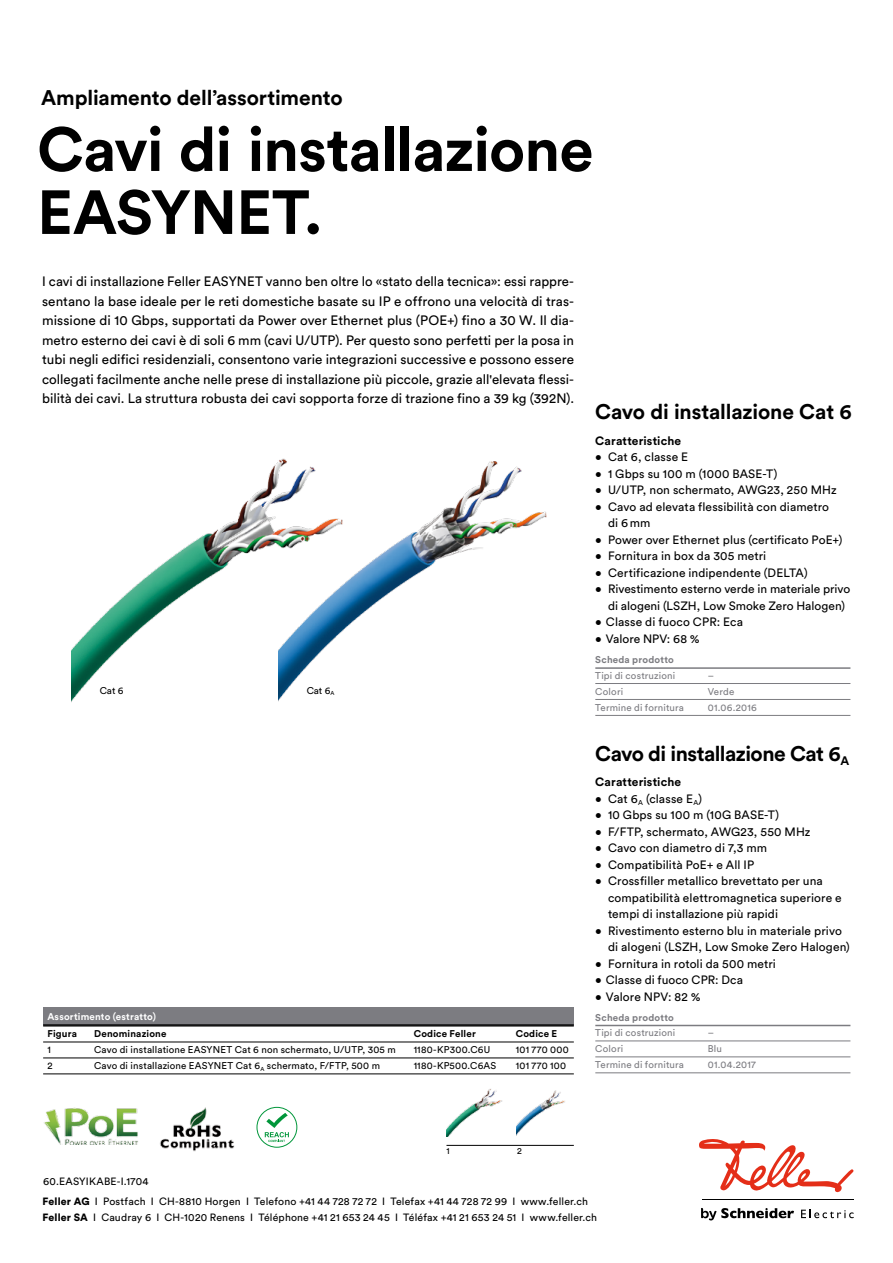
<style>
.page{position:relative;width:893px;height:1263px;background:#fff}
.page>*{position:absolute;margin:0;border:0;box-sizing:border-box;transform-origin:0 0}
.t1{font:700 61.5px/63px "Circular Std";letter-spacing:-.015em;color:#000}
.t2{font:700 21px "Circular Std";letter-spacing:-.01em;color:#000}
.t3{font:700 21px "Circular Std";letter-spacing:-.03em;color:#000}
.t4{font:13.5px/19.5px "Circular Std";letter-spacing:.005em;color:#000;text-align:justify}
.t5{font:12px/16.5px "Circular Std";letter-spacing:.01em;color:#000}
.t6{font:700 12px "Circular Std";letter-spacing:.01em;color:#000}
.t7{font:10.5px/19.4px "Circular Std";letter-spacing:.015em;color:#000}
.t8{font:9.75px "Circular Std";letter-spacing:.02em;color:#000}
.t9{font:9.75px "Circular Std";letter-spacing:.015em;color:#7c7c81}
.t10{font:700 9.75px "Circular Std";letter-spacing:.02em;color:#000}
.t11{font:700 9.75px "Circular Std";letter-spacing:.02em;color:#7c7c81}
.t12{font:700 9.75px "Circular Std";letter-spacing:.02em;color:#fff}
.t13{font:9px "Circular Std";color:#000}
.s1{font-weight:900}
</style>
<div class="page">
<svg style="left:701px;top:1208px;width:93px;height:12px"></svg>
<svg style="left:801px;top:1210px;width:53px;height:8px"></svg>
<svg style="left:699px;top:1139px;width:155px;height:54px"></svg>
<hr style="left:702px;top:1199px;width:152px;height:1px;background:#000">
<img style="left:44px;top:1107px;width:94px;height:38px">
<img style="left:160px;top:1107px;width:75px;height:45px">
<svg style="left:265px;top:1113px;width:24px;height:29px"></svg>
<div style="left:257px;top:1107px;width:40px;height:40px;border:1px solid #00963a;border-radius:50%"></div>
<img style="left:446px;top:1089px;width:56px;height:48px">
<hr style="left:446px;top:1145px;width:128px;height:1px;background:#000">
<img style="left:516px;top:1090px;width:49px;height:45px">
<div style="left:43px;top:1008px;width:531px;height:17px;background:#7c7c81"></div>
<hr style="left:43px;top:1024px;width:531px;height:2px;background:#000">
<hr style="left:43px;top:1026px;width:531px;height:1px;background:#000">
<hr style="left:43px;top:1042px;width:531px;height:1px;background:#000">
<hr style="left:43px;top:1058px;width:531px;height:1px;background:#000">
<hr style="left:43px;top:1074px;width:531px;height:1px;background:#000">
<hr style="left:595px;top:667px;width:255px;height:2px;background:#7c7c81">
<hr style="left:595px;top:683px;width:255px;height:1px;background:#7c7c81">
<hr style="left:595px;top:699px;width:255px;height:1px;background:#7c7c81">
<hr style="left:595px;top:715px;width:255px;height:1px;background:#7c7c81">
<hr style="left:595px;top:1025px;width:255px;height:1px;background:#7c7c81">
<hr style="left:595px;top:1041px;width:255px;height:1px;background:#7c7c81">
<hr style="left:595px;top:1056px;width:255px;height:1px;background:#7c7c81">
<hr style="left:595px;top:1072px;width:255px;height:1px;background:#7c7c81">
<img style="left:71px;top:458px;width:216px;height:244px">
<img style="left:278px;top:461px;width:269px;height:241px">
<h2 class="t2" style="left:41px;top:84px;width:303px">Ampliamento dell’assortimento</h2>
<h1 class="t1" style="left:37px;top:117px;width:558px">Cavi di installazione<br>EASYNET.</h1>
<p class="t4" style="left:42px;top:272px;width:534px">I cavi di installazione Feller EASYNET vanno ben oltre lo «stato della tecnica»: essi rappre&shy;sentano la base ideale per le reti domestiche basate su IP e offrono una velocità di tras&shy;missione di 10 Gbps, supportati da Power over Ethernet plus (POE+) fino a 30 W. Il dia&shy;metro esterno dei cavi è di soli 6 mm (cavi U/UTP). Per questo sono perfetti per la posa in tubi negli edifici residenziali, consentono varie integrazioni successive e possono essere collegati facilmente anche nelle prese di installazione più piccole, grazie all'elevata flessi&shy;bilità dei cavi. La struttura robusta dei cavi sopporta forze di trazione fino a 39 kg (392N).</p>
<p class="t8" style="left:100px;top:684px;width:25px">Cat 6</p>
<p class="t8" style="left:307px;top:684px;width:29px">Cat 6<sub>A</sub></p>
<p class="t12" style="left:47px;top:1011px;width:110px">Assortimento (estratto)</p>
<p class="t10" style="left:47px;top:1027px;width:31px">Figura</p>
<p class="t10" style="left:94px;top:1027px;width:74px">Denominazione</p>
<p class="t10" style="left:414px;top:1027px;width:64px">Codice Feller</p>
<p class="t10" style="left:516px;top:1027px;width:43px">Codice E</p>
<p class="t8" style="left:47px;top:1044px;width:5px">1</p>
<p class="t8" style="left:94px;top:1044px;width:303px">Cavo di installatione EASYNET Cat 6 non schermato, U/UTP, 305 m</p>
<p class="t8" style="left:414px;top:1044px;width:78px">1180-KP300.C6U</p>
<p class="t8" style="left:516px;top:1044px;width:55px">101 770 000</p>
<p class="t8" style="left:47px;top:1060px;width:7px">2</p>
<p class="t8" style="left:94px;top:1060px;width:287px">Cavo di installazione EASYNET Cat 6<sub>A</sub> schermato, F/FTP, 500 m</p>
<p class="t8" style="left:414px;top:1060px;width:84px">1180-KP500.C6AS</p>
<p class="t8" style="left:516px;top:1060px;width:52px">101 770 100</p>
<h2 class="t2" style="left:595px;top:398px;width:258px">Cavo di installazione Cat 6</h2>
<p class="t6" style="left:595px;top:433px;width:87px">Caratteristiche</p>
<p class="t5" style="left:595px;top:449px;width:94px">• Cat 6, classe E</p>
<p class="t5" style="left:595px;top:465px;width:184px">• 1 Gbps su 100 m (1000 BASE-T)</p>
<p class="t5" style="left:595px;top:482px;width:243px">• U/UTP, non schermato, AWG23, 250 MHz</p>
<p class="t5" style="left:608px;top:498px;width:223px;text-indent:-13px">• Cavo ad elevata flessibilità con diametro di 6mm</p>
<p class="t5" style="left:595px;top:531px;width:249px">• Power over Ethernet plus (certificato PoE+)</p>
<p class="t5" style="left:595px;top:548px;width:172px">• Fornitura in box da 305 metri</p>
<p class="t5" style="left:595px;top:564px;width:214px">• Certificazione indipendente (DELTA)</p>
<p class="t5" style="left:608px;top:581px;width:244px;text-indent:-13px">• Rivestimento esterno verde in materiale privo di alogeni (LSZH, Low Smoke Zero Halogen)</p>
<p class="t5" style="left:595px;top:614px;width:149px">• Classe di fuoco CPR: Eca</p>
<p class="t5" style="left:595px;top:630px;width:106px">• Valore NPV: 68 %</p>
<p class="t11" style="left:595px;top:653px;width:80px">Scheda prodotto</p>
<p class="t9" style="left:595px;top:670px;width:81px">Tipi di costruzioni</p>
<p class="t9" style="left:708px;top:670px;width:8px">–</p>
<p class="t9" style="left:595px;top:686px;width:29px">Colori</p>
<p class="t9" style="left:708px;top:686px;width:28px">Verde</p>
<p class="t9" style="left:595px;top:702px;width:90px">Termine di fornitura</p>
<p class="t9" style="left:708px;top:702px;width:50px">01.06.2016</p>
<h2 class="t3" style="left:595px;top:740px;width:255px">Cavo di installazione Cat 6<sub>A</sub></h2>
<p class="t6" style="left:595px;top:774px;width:87px">Caratteristiche</p>
<p class="t5" style="left:595px;top:790px;width:108px">• Cat 6<sub>A</sub> (classe E<sub>A</sub>)</p>
<p class="t5" style="left:595px;top:806px;width:185px">• 10 Gbps su 100 m (10G BASE-T)</p>
<p class="t5" style="left:595px;top:823px;width:217px">• F/FTP, schermato, AWG23, 550 MHz</p>
<p class="t5" style="left:595px;top:839px;width:173px">• Cavo con diametro di 7,3 mm</p>
<p class="t5" style="left:595px;top:856px;width:160px">• Compatibilità PoE+ e All IP</p>
<p class="t5" style="left:608px;top:872px;width:235px;text-indent:-13px">• Crossfiller metallico brevettato per una compatibilità elettromagnetica superiore e tempi di installazione più rapidi</p>
<p class="t5" style="left:608px;top:922px;width:243px;text-indent:-13px">• Rivestimento esterno blu in materiale privo di alogeni (LSZH, Low Smoke Zero Halogen)</p>
<p class="t5" style="left:595px;top:955px;width:182px">• Fornitura in rotoli da 500 metri</p>
<p class="t5" style="left:595px;top:971px;width:149px">• Classe di fuoco CPR: Dca</p>
<p class="t5" style="left:595px;top:988px;width:107px">• Valore NPV: 82 %</p>
<p class="t11" style="left:595px;top:1011px;width:80px">Scheda prodotto</p>
<p class="t9" style="left:595px;top:1027px;width:81px">Tipi di costruzioni</p>
<p class="t9" style="left:708px;top:1027px;width:8px">–</p>
<p class="t9" style="left:595px;top:1043px;width:29px">Colori</p>
<p class="t9" style="left:708px;top:1043px;width:16px">Blu</p>
<p class="t9" style="left:595px;top:1059px;width:90px">Termine di fornitura</p>
<p class="t9" style="left:708px;top:1059px;width:49px">01.04.2017</p>
<p class="t13" style="left:446px;top:1146px;width:5px">1</p>
<p class="t13" style="left:517px;top:1146px;width:6px">2</p>
<p class="t7" style="left:43px;top:1172px;width:547px">60.EASYIKABE-I.1704<br><span class="s1">Feller AG</span> I Postfach I CH-8810 Horgen I Telefono +41 44 728 72 72 I Telefax +41 44 728 72 99 I www.feller.ch</p>
<p class="t7" style="left:43px;top:1207px;width:556px"><span class="s1">Feller SA</span> I Caudray 6 I CH-1020 Renens I Téléphone +41 21 653 24 45 I Téléfax +41 21 653 24 51 I www.feller.ch</p>
</div>
